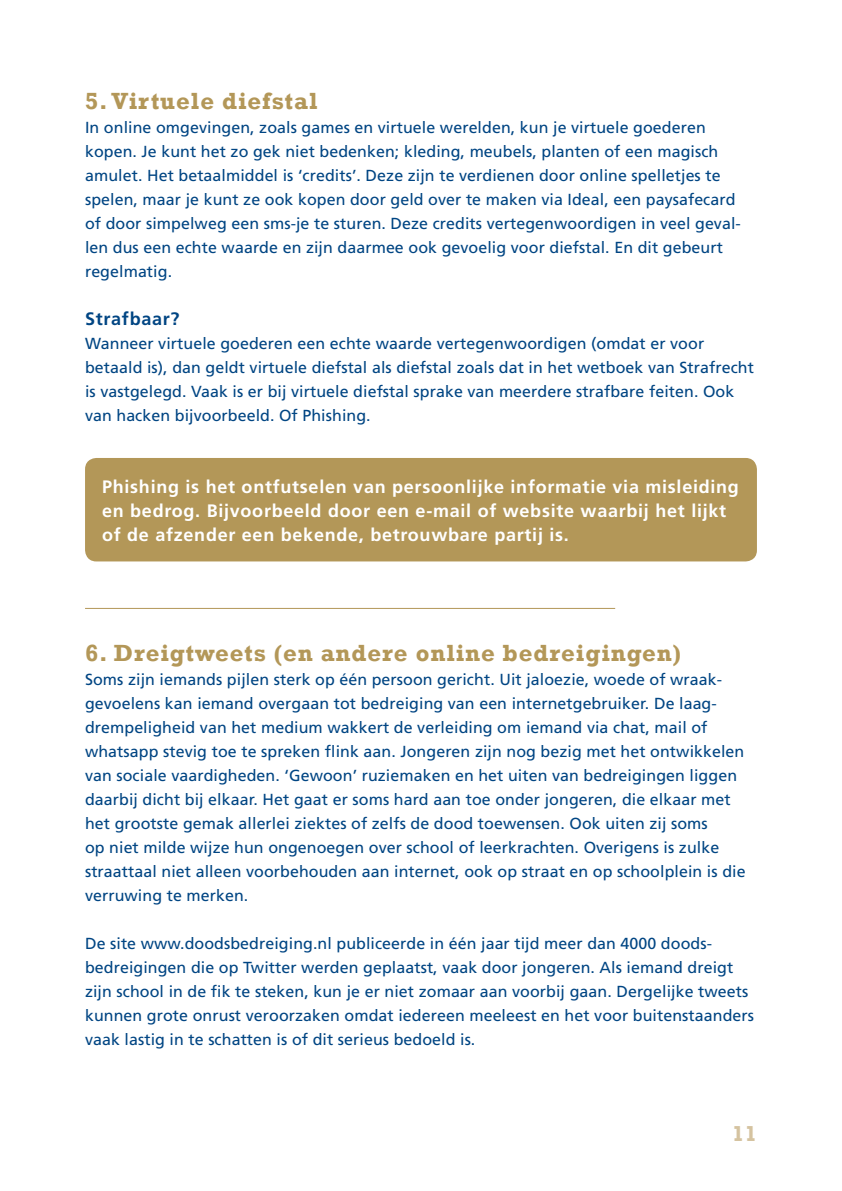
<style>
.page{position:relative;width:842px;height:1191px;background:#fff}
.page>*{position:absolute;margin:0;border:0;box-sizing:border-box;transform-origin:0 0}
.t1{font:700 24px "Rockwell";letter-spacing:.04em;color:#b39758}
.t2{font:700 22.2px "Rockwell";color:#d5c3a0}
.t3{font:700 18px/24px "Frutiger";letter-spacing:.04em;color:#fff}
.t4{font:700 18px "Frutiger";letter-spacing:.04em;color:#004583}
.t5{font:16px/24px "Frutiger";letter-spacing:.005em;color:#004583}
</style>
<div class="page">
<div style="left:85px;top:458px;width:672px;height:103px;background:#b39758;border-radius:11px"></div>
<hr style="left:85px;top:608px;width:530px;height:1px;background:#b39758">
<h1 class="t1" style="left:85px;top:86px;width:234px">5. Virtuele diefstal</h1>
<p class="t5" style="left:85px;top:116px;width:657px">In online omgevingen, zoals games en virtuele werelden, kun je virtuele goederen kopen. Je kunt het zo gek niet bedenken; kleding, meubels, planten of een magisch amulet. Het betaalmiddel is ‘credits’. Deze zijn te verdienen door online spelletjes te spelen, maar je kunt ze ook kopen door geld over te maken via Ideal, een paysafecard of door simpelweg een sms-je te sturen. Deze credits vertegenwoordigen in veel geval&shy;len dus een echte waarde en zijn daarmee ook gevoelig voor diefstal. En dit gebeurt regelmatig.</p>
<p class="t4" style="left:85px;top:308px;width:96px">Strafbaar?</p>
<p class="t5" style="left:85px;top:332px;width:670px">Wanneer virtuele goederen een echte waarde vertegenwoordigen (omdat er voor betaald is), dan geldt virtuele diefstal als diefstal zoals dat in het wetboek van Strafrecht is vastgelegd. Vaak is er bij virtuele diefstal sprake van meerdere strafbare feiten. Ook van hacken bijvoorbeeld. Of Phishing.</p>
<p class="t3" style="left:102px;top:475px;width:638px">Phishing is het ontfutselen van persoonlijke informatie via misleiding en bedrog. Bijvoorbeeld door een e-mail of website waarbij het lijkt of de afzender een bekende, betrouwbare partij is.</p>
<h1 class="t1" style="left:85px;top:638px;width:598px">6. Dreigtweets (en andere online bedreigingen)</h1>
<p class="t5" style="left:85px;top:668px;width:662px">Soms zijn iemands pijlen sterk op één persoon gericht. Uit jaloezie, woede of wraak&shy;gevoelens kan iemand overgaan tot bedreiging van een internetgebruiker. De laag&shy;drempeligheid van het medium wakkert de verleiding om iemand via chat, mail of whatsapp stevig toe te spreken flink aan. Jongeren zijn nog bezig met het ontwikkelen van sociale vaardigheden. ‘Gewoon’ ruziemaken en het uiten van bedreigingen liggen daarbij dicht bij elkaar. Het gaat er soms hard aan toe onder jongeren, die elkaar met het grootste gemak allerlei ziektes of zelfs de dood toewensen. Ook uiten zij soms<br>op niet milde wijze hun ongenoegen over school of leerkrachten. Overigens is zulke straattaal niet alleen voorbehouden aan internet, ook op straat en op schoolplein is die verruwing te merken.</p>
<p class="t5" style="left:85px;top:932px;width:670px">De site www.doodsbedreiging.nl publiceerde in één jaar tijd meer dan 4000 doods&shy;bedreigingen die op Twitter werden geplaatst, vaak door jongeren. Als iemand dreigt zijn school in de fik te steken, kun je er niet zomaar aan voorbij gaan. Dergelijke tweets kunnen grote onrust veroorzaken omdat iedereen meeleest en het voor buitenstaanders vaak lastig in te schatten is of dit serieus bedoeld is.</p>
<h2 class="t2" style="left:732px;top:1120px;width:26px">11</h2>
</div>
